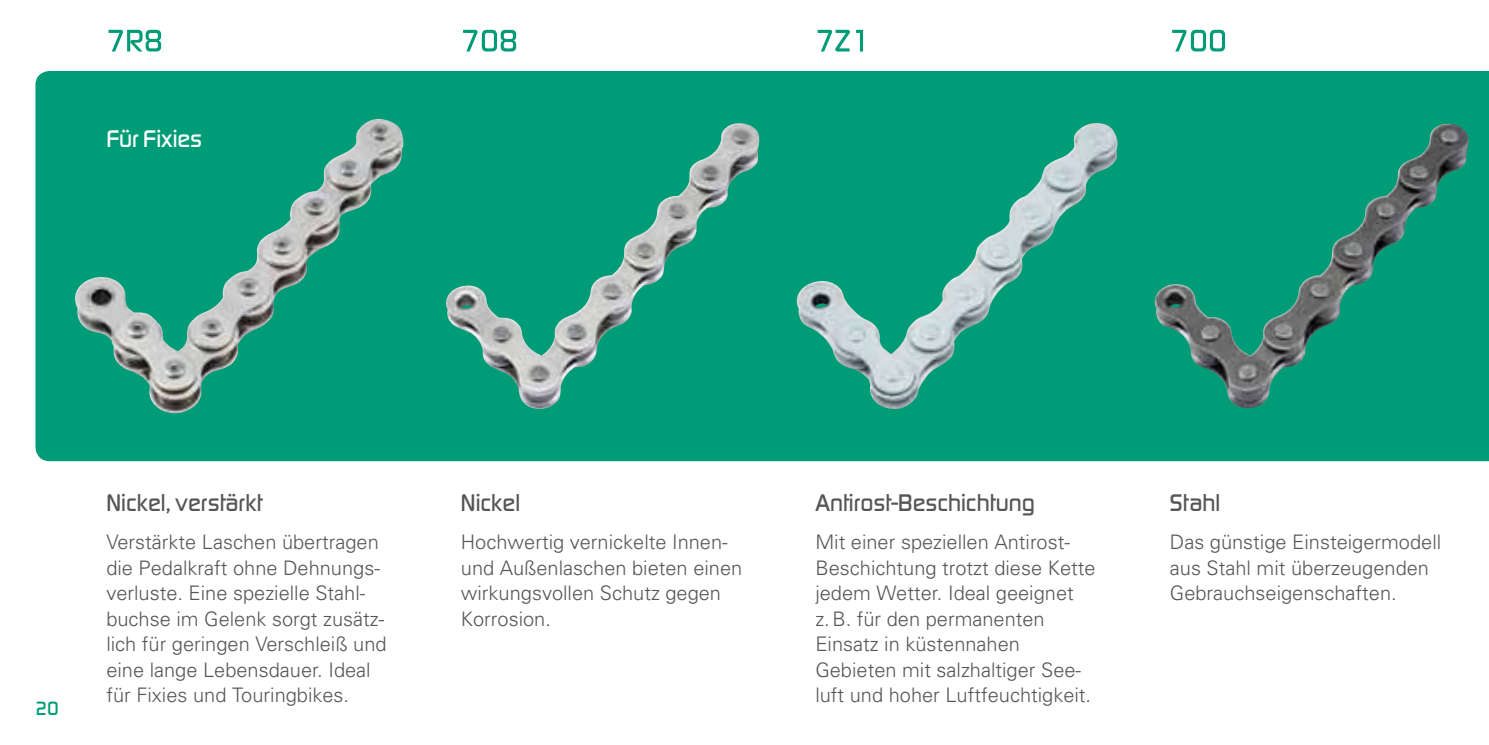
<style>
.page{position:relative;width:1489px;height:745px;background:#fff}
.page>*{position:absolute;margin:0;border:0;box-sizing:border-box;transform-origin:0 0}
.t1{font:500 25px "Digital Sans EFOP";letter-spacing:.005em;color:#565656}
.t2{font:500 25px "Digital Sans EFOP";color:#fff}
.t3{font:300 20px/25.5px "Univers";color:#565656}
.t4{font:500 20px "Digital Sans EFOP";color:#009c77}
</style>
<div class="page">
<div style="left:35px;top:71px;width:1453px;height:390px;background:#009c77"></div>
<img style="left:75px;top:119px;width:329px;height:294px">
<img style="left:446px;top:123px;width:314px;height:285px">
<img style="left:796px;top:123px;width:321px;height:287px">
<img style="left:1153px;top:124px;width:315px;height:285px">
<svg style="left:109px;top:30px;width:52px;height:21px"></svg>
<svg style="left:1172px;top:30px;width:52px;height:21px"></svg>
<svg style="left:817px;top:30px;width:46px;height:21px"></svg>
<svg style="left:463px;top:30px;width:53px;height:21px"></svg>
<p class="t2" style="left:106px;top:123px;width:97px">Für Fixies</p>
<p class="t4" style="left:35px;top:696px;width:25px">20</p>
<p class="t1" style="left:106px;top:487px;width:158px">Nickel, verstärkt</p>
<p class="t3" style="left:106px;top:529px;width:282px">Verstärkte Laschen übertragen die Pedalkraft ohne Dehnungs&shy;verluste. Eine spezielle Stahl&shy;buchse im Gelenk sorgt zusätz&shy;lich für geringen Verschleiß und eine lange Lebensdauer. Ideal für Fixies und Touringbikes.</p>
<p class="t1" style="left:461px;top:487px;width:61px">Nickel</p>
<p class="t3" style="left:461px;top:529px;width:283px">Hochwertig vernickelte Innen&shy;und Außenlaschen bieten einen wirkungsvollen Schutz gegen<br>Korrosion.</p>
<p class="t1" style="left:815px;top:487px;width:221px">Antirost-Beschichtung</p>
<p class="t3" style="left:815px;top:529px;width:282px">Mit einer speziellen Antirost-<br>Beschichtung trotzt diese Kette jedem Wetter. Ideal geeignet z.B. für den permanenten<br>Einsatz in küstennahen<br>Gebieten mit salzhaltiger See&shy;luft und hoher Luftfeuchtigkeit.</p>
<p class="t1" style="left:1169px;top:487px;width:52px">Stahl</p>
<p class="t3" style="left:1169px;top:529px;width:273px">Das günstige Einsteigermodell aus Stahl mit überzeugenden<br>Gebrauchseigenschaften.</p>
</div>
